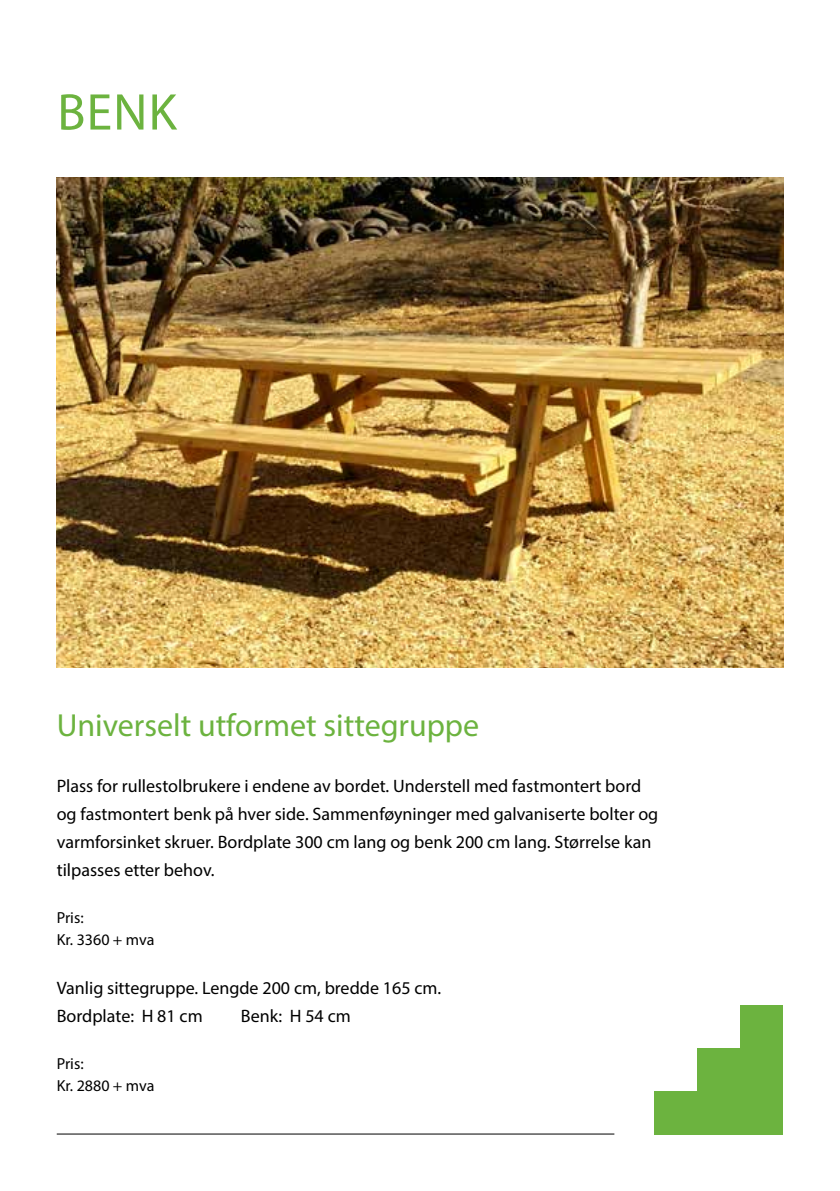
<style>
.page{position:relative;width:840px;height:1191px;background:#fff}
.page>*{position:absolute;margin:0;border:0;box-sizing:border-box;transform-origin:0 0}
.t1{font:52px "Myriad Pro";color:#6cb33f}
.t2{font:32px "Myriad Pro";color:#6cb33f}
.t3{font:18px/28px "Myriad Pro";color:#000}
.t4{font:16px/22px "Myriad Pro";color:#000}
</style>
<div class="page">
<img style="left:57px;top:177px;width:725px;height:491px">
<hr style="left:57px;top:1133px;width:557px;height:1px;background:#000">
<div style="left:654px;top:1091px;width:49px;height:43px;background:#6cb33f"></div>
<div style="left:696px;top:1091px;width:43px;height:43px;background:#6cb33f"></div>
<div style="left:696px;top:1048px;width:69px;height:47px;background:#6cb33f"></div>
<div style="left:727px;top:1091px;width:55px;height:43px;background:#6cb33f"></div>
<div style="left:739px;top:1039px;width:43px;height:56px;background:#6cb33f"></div>
<div style="left:739px;top:1005px;width:43px;height:43px;background:#6cb33f"></div>
<h1 class="t1" style="left:57px;top:80px;width:121px">BENK</h1>
<h2 class="t2" style="left:57px;top:706px;width:423px">Universelt utformet sittegruppe</h2>
<p class="t3" style="left:57px;top:772px;width:602px">Plass for rullestolbrukere i endene av bordet. Understell med fastmontert bord og fastmontert benk på hver side. Sammenføyninger med galvaniserte bolter og varmforsinket skruer. Bordplate 300 cm lang og benk 200 cm lang. Størrelse kan tilpasses etter behov.</p>
<p class="t4" style="left:57px;top:906px;width:99px">Pris:<br>Kr. 3360 + mva</p>
<p class="t3" style="left:57px;top:973px;width:386px">Vanlig sittegruppe. Lengde 200 cm, bredde 165 cm.<br>Bordplate: H 81 cm</p>
<p class="t3" style="left:241px;top:1001px;width:111px">Benk: H 54 cm</p>
<p class="t4" style="left:57px;top:1052px;width:99px">Pris:<br>Kr. 2880 + mva</p>
</div>
